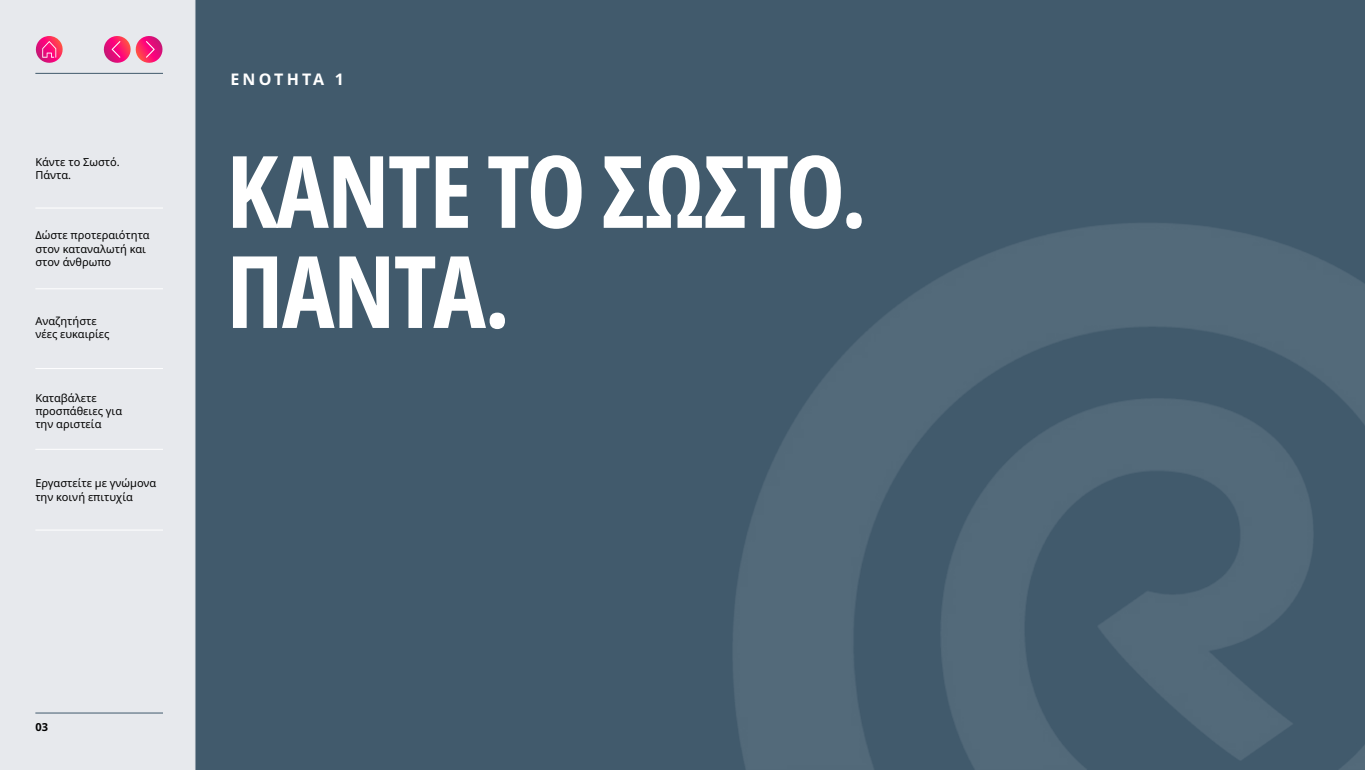
<style>
.page{position:relative;width:1365px;height:770px;background:#fff}
.page>*{position:absolute;margin:0;border:0;box-sizing:border-box;transform-origin:0 0}
.t1{font:700 extra-condensed 100px/100px "Noto Sans";letter-spacing:-.015em;color:#fff}
.t2{font:700 16px "Noto Sans";letter-spacing:.2em;color:#fff}
.t3{font:11px/13.2px "Noto Sans";color:#000}
.t4{font:700 11px "Noto Sans";color:#000}
</style>
<div class="page">
<div style="left:195px;top:0;width:1170px;height:769px;background:#415a6c"></div>
<img style="left:733px;top:223px;width:632px;height:546px">
<div style="left:0;top:0;width:195px;height:769px;background:#e7e9ed"></div>
<hr style="left:35px;top:73px;width:128px;height:1px;background:#415a6c">
<hr style="left:35px;top:712px;width:128px;height:1px;background:#415a6c">
<hr style="left:35px;top:207px;width:128px;height:1px;background:#fff">
<hr style="left:35px;top:288px;width:128px;height:1px;background:#fff">
<hr style="left:35px;top:368px;width:128px;height:1px;background:#fff">
<hr style="left:35px;top:448px;width:128px;height:1px;background:#fff">
<hr style="left:35px;top:529px;width:128px;height:1px;background:#fff">
<svg style="left:103px;top:36px;width:60px;height:27px"></svg>
<svg style="left:35px;top:36px;width:28px;height:27px"></svg>
<p class="t3" style="left:35px;top:155px;width:86px">Κάντε το Σωστό.<br>Πάντα.</p>
<p class="t3" style="left:35px;top:229px;width:116px">Δώστε προτεραιότητα στον καταναλωτή και στον άνθρωπο</p>
<p class="t3" style="left:35px;top:314px;width:76px">Αναζητήστε νέες ευκαιρίες</p>
<p class="t3" style="left:35px;top:391px;width:88px">Καταβάλετε προσπάθειες για την αριστεία</p>
<p class="t3" style="left:35px;top:477px;width:122px">Εργαστείτε με γνώμονα την κοινή επιτυχία</p>
<h2 class="t2" style="left:230px;top:68px;width:115px">ΕΝΟΤΗΤΑ 1</h2>
<h1 class="t1" style="left:227px;top:143px;width:642px">ΚΑΝΤΕ ΤΟ ΣΩΣΤΟ.<br>ΠΑΝΤΑ.</h1>
<p class="t4" style="left:35px;top:718px;width:14px">03</p>
</div>
